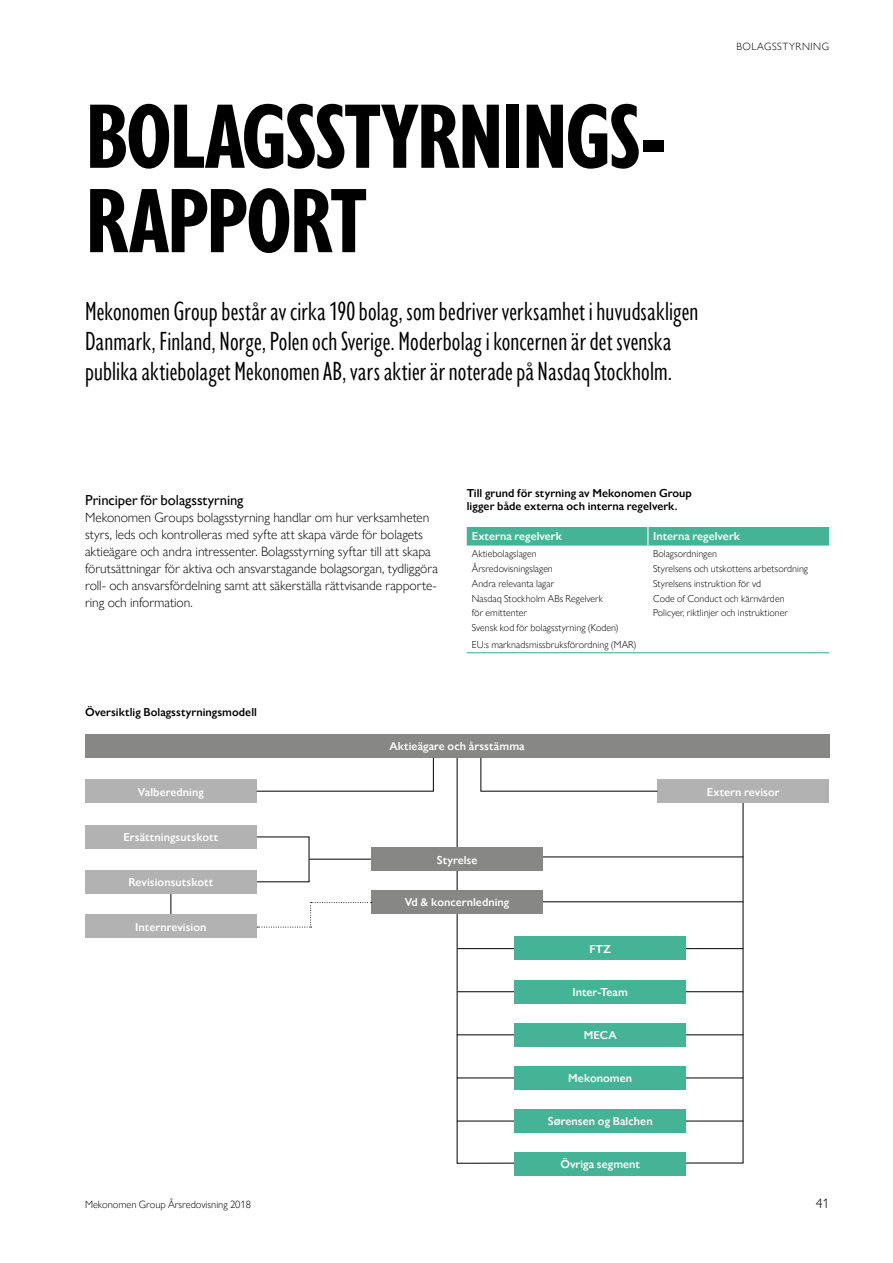
<style>
.page{position:relative;width:893px;height:1263px;background:#fff}
.page>*{position:absolute;margin:0;border:0;box-sizing:border-box;transform-origin:0 0}
.Headline_Rubrik_-_BV{font:700 condensed 94.5px/84.3px "Gill Sans Nova";letter-spacing:-.03em;color:#000}
.ingress_-_BV{font:condensed 27px/30px "Gill Sans Nova";letter-spacing:.005em;color:#000}
.Mellis_-_BV{font:500 14.55px "Gill Sans Nova";letter-spacing:-.005em;color:#000}
.Brödtext_-_BV{font:300 13.5px/16.8px "Gill Sans Nova";color:#000}
.Tabell_vänster_negat{font:600 11.55px "Gill Sans Nova";letter-spacing:.005em;color:#fff}
.Tabell_diagram_rubri{font:600 11.55px/13.5px "Gill Sans Nova";letter-spacing:.005em;color:#000}
.t1{font:300 10.5px "Gill Sans Nova";color:#000}
.t2{font:300 10.5px "Gill Sans Nova";letter-spacing:.05em;color:#000}
.Tabell_vänster_text{font:300 10.05px "Gill Sans Nova";letter-spacing:.005em;color:#000}
</style>
<div class="page">
<svg style="left:686px;top:803px;width:57px;height:360px"></svg>
<hr style="left:309px;top:859px;width:69px;height:1px;background:#000">
<hr style="left:467px;top:652px;width:181px;height:1px;background:#45b496">
<hr style="left:648px;top:652px;width:181px;height:1px;background:#45b496">
<div style="left:467px;top:527px;width:362px;height:19px;background:#45b496"></div>
<div style="left:85px;top:780px;width:172px;height:23px;background:#b2b2b2"></div>
<div style="left:85px;top:825px;width:172px;height:23px;background:#b2b2b2"></div>
<hr style="left:457px;top:1034px;width:286px;height:1px;background:#000">
<hr style="left:457px;top:1078px;width:286px;height:1px;background:#000">
<hr style="left:457px;top:1121px;width:286px;height:1px;background:#000">
<hr style="left:458px;top:948px;width:285px;height:1px;background:#000">
<hr style="left:458px;top:991px;width:285px;height:1px;background:#000">
<hr style="left:543px;top:901px;width:200px;height:1px;background:#000">
<hr style="left:543px;top:857px;width:200px;height:1px;background:#000">
<div style="left:85px;top:734px;width:744px;height:24px;background:#878786"></div>
<div style="left:371px;top:848px;width:172px;height:23px;background:#878786"></div>
<div style="left:371px;top:890px;width:172px;height:24px;background:#878786"></div>
<div style="left:657px;top:780px;width:172px;height:23px;background:#b2b2b2"></div>
<svg style="left:256px;top:757px;width:178px;height:35px"></svg>
<svg style="left:457px;top:757px;width:201px;height:407px"></svg>
<svg style="left:257px;top:902px;width:115px;height:26px"></svg>
<hr style="left:171px;top:882px;width:1px;height:37px;background:#000">
<div style="left:514px;top:980px;width:172px;height:23px;background:#45b496"></div>
<div style="left:514px;top:937px;width:172px;height:23px;background:#45b496"></div>
<div style="left:514px;top:1023px;width:172px;height:23px;background:#45b496"></div>
<div style="left:514px;top:1066px;width:172px;height:23px;background:#45b496"></div>
<div style="left:514px;top:1109px;width:172px;height:23px;background:#45b496"></div>
<div style="left:85px;top:870px;width:172px;height:24px;background:#b2b2b2"></div>
<div style="left:85px;top:914px;width:172px;height:24px;background:#b2b2b2"></div>
<div style="left:514px;top:1152px;width:172px;height:24px;background:#45b496"></div>
<p class="Headline_Rubrik_-_BV" style="left:85px;top:91px;width:584px">BOLAGSSTYRNINGS-<br>RAPPORT</p>
<p class="ingress_-_BV" style="left:85px;top:295px;width:615px">Mekonomen Group består av cirka 190 bolag, som bedriver verksamhet i huvudsakligen<br>Danmark, Finland, Norge, Polen och Sverige. Moderbolag i koncernen är det svenska publika aktiebolaget Mekonomen AB, vars aktier är noterade på Nasdaq Stockholm.</p>
<p class="t2" style="left:736px;top:40px;width:94px">BOLAGSSTYRNING</p>
<p class="Mellis_-_BV" style="left:85px;top:491px;width:160px">Principer för bolagsstyrning</p>
<p class="Brödtext_-_BV" style="left:85px;top:509px;width:354px">Mekonomen Groups bolagsstyrning handlar om hur verksamheten styrs, leds och kontrolleras med syfte att skapa värde för bolagets aktieägare och andra intressenter. Bolagsstyrning syftar till att skapa förutsättningar för aktiva och ansvarstagande bolagsorgan, tydliggöra roll- och ansvarsfördelning samt att säkerställa rättvisande rapporte&shy;ring och information.</p>
<p class="Tabell_diagram_rubri" style="left:85px;top:705px;width:173px">Översiktlig Bolagsstyrningsmodell</p>
<p class="Tabell_diagram_rubri" style="left:467px;top:486px;width:227px">Till grund för styrning av Mekonomen Group ligger både externa och interna regelverk.</p>
<p class="Tabell_vänster_negat" style="left:472px;top:529px;width:92px">Externa regelverk</p>
<p class="Tabell_vänster_negat" style="left:653px;top:529px;width:88px">Interna regelverk</p>
<p class="Tabell_vänster_text" style="left:472px;top:547px;width:66px">Aktiebolagslagen</p>
<p class="Tabell_vänster_text" style="left:653px;top:547px;width:65px">Bolagsordningen</p>
<p class="Tabell_vänster_text" style="left:472px;top:562px;width:83px">Årsredovisningslagen</p>
<p class="Tabell_vänster_text" style="left:653px;top:562px;width:157px">Styrelsens och utskottens arbetsordning</p>
<p class="Tabell_vänster_text" style="left:472px;top:577px;width:84px">Andra relevanta lagar</p>
<p class="Tabell_vänster_text" style="left:653px;top:577px;width:110px">Styrelsens instruktion för vd</p>
<p class="Tabell_vänster_text" style="left:472px;top:592px;width:133px">Nasdaq Stockholm ABs Regelverk</p>
<p class="Tabell_vänster_text" style="left:653px;top:592px;width:133px">Code of Conduct och kärnvärden</p>
<p class="Tabell_vänster_text" style="left:472px;top:607px;width:57px">för emittenter</p>
<p class="Tabell_vänster_text" style="left:653px;top:607px;width:137px">Policyer, riktlinjer och instruktioner</p>
<p class="Tabell_vänster_text" style="left:472px;top:622px;width:148px">Svensk kod för bolagsstyrning (Koden)</p>
<p class="Tabell_vänster_text" style="left:472px;top:638px;width:166px">EU:s marknadsmissbruksförordning (MAR)</p>
<p class="Tabell_vänster_negat" style="left:138px;top:784px;width:67px">Valberedning</p>
<p class="Tabell_vänster_negat" style="left:123px;top:830px;width:96px">Ersättningsutskott</p>
<p class="Tabell_vänster_negat" style="left:128px;top:875px;width:87px">Revisionsutskott</p>
<p class="Tabell_vänster_negat" style="left:135px;top:919px;width:73px">Internrevision</p>
<p class="Tabell_vänster_negat" style="left:390px;top:739px;width:137px">Aktieägare och årsstämma</p>
<p class="Tabell_vänster_negat" style="left:437px;top:852px;width:42px">Styrelse</p>
<p class="Tabell_vänster_negat" style="left:405px;top:895px;width:106px">Vd &amp; koncernledning</p>
<p class="Tabell_vänster_negat" style="left:589px;top:941px;width:23px">FTZ</p>
<p class="Tabell_vänster_negat" style="left:572px;top:985px;width:57px">Inter-Team</p>
<p class="Tabell_vänster_negat" style="left:584px;top:1028px;width:34px">MECA</p>
<p class="Tabell_vänster_negat" style="left:568px;top:1071px;width:65px">Mekonomen</p>
<p class="Tabell_vänster_negat" style="left:548px;top:1114px;width:106px">SØrensen og Balchen</p>
<p class="Tabell_vänster_negat" style="left:560px;top:1157px;width:81px">Övriga segment</p>
<p class="Tabell_vänster_negat" style="left:707px;top:784px;width:74px">Extern revisor</p>
<p class="t1" style="left:85px;top:1198px;width:167px">Mekonomen Group Årsredovisning 2018</p>
<p class="Brödtext_-_BV" style="left:816px;top:1194px;width:15px">41</p>
</div>
